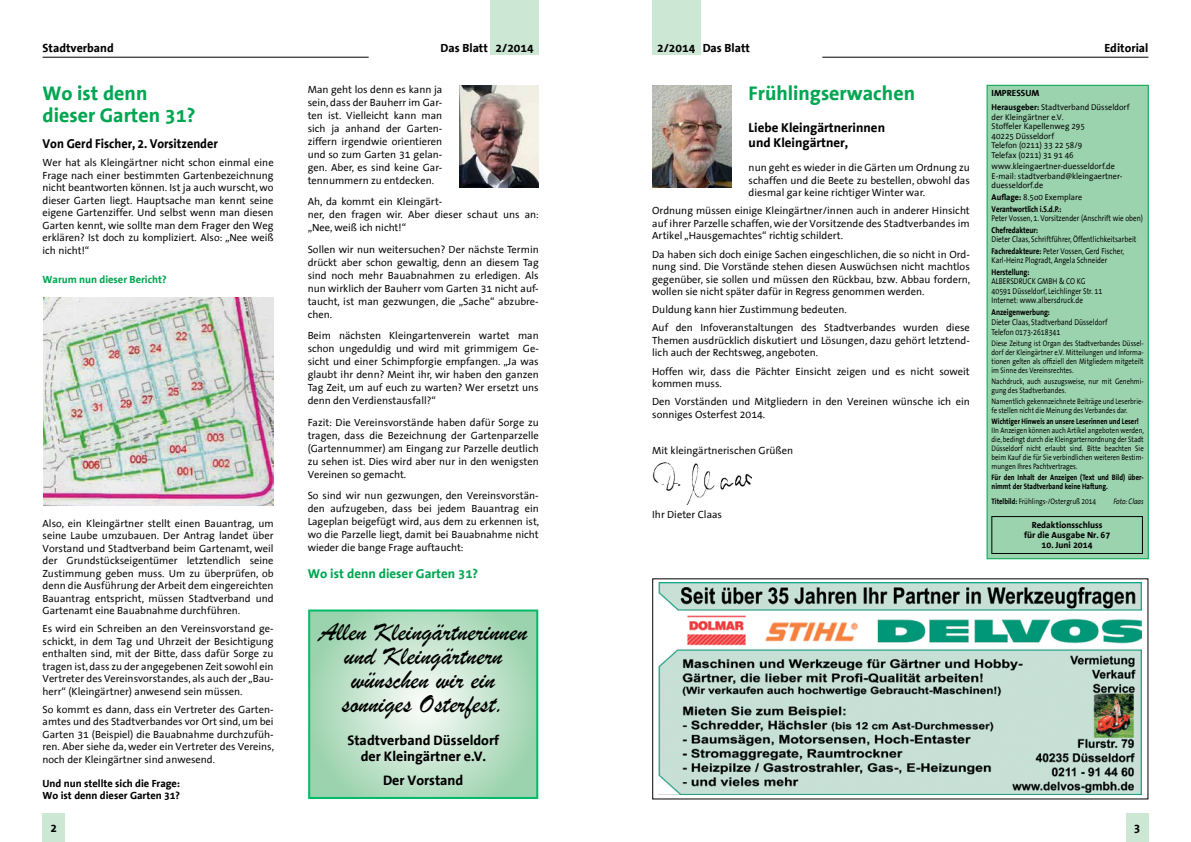
<style>
.page{position:relative;width:1191px;height:842px;background:#fff}
.page>*{position:absolute;margin:0;border:0;box-sizing:border-box;transform-origin:0 0}
.t1{font:27px/24px "Brush Script";color:#000;text-align:center}
.t2{font:700 20px/22px "The Sans Office";color:#00a651}
.t3{font:700 14px/16px "The Sans Office";color:#000;text-align:center}
.t4{font:700 13px/15px "The Sans Office";color:#000}
.t5{font:700 13px "The Sans Office";color:#000;scale:.94 1}
.t6{font:700 13px "The Sans Office";color:#00a651}
.t7{font:700 12px "The Sans Office";color:#000}
.t8{font:10.5px/12.5px "The Sans Office";color:#000;text-align:justify}
.t9{font:700 10.5px/12.5px "The Sans Office";color:#000}
.t10{font:700 10.5px "The Sans Office";color:#00a651}
.t11{font:700 9px/10px "The Sans Office";color:#000;text-align:center}
.t12{font:8.5px/9.5px "The Sans Office";color:#000;scale:.83 1}
.t13{font:8.5px/9.5px "The Sans Office";color:#000;scale:.96 1}
.t14{font:700 8.5px/11.6px "The Sans Office";color:#000;scale:.96 1}
.t15{font:700 8.5px "The Sans Office";color:#000;scale:.83 1}
.t16{font:8px/9px "The Sans Office";color:#000;text-align:justify;scale:.83 1}
.t17{font:700 8px/9px "The Sans Office";color:#000;scale:.83 1}
.t18{font:italic 8px "The Sans Office";color:#000;scale:.83 1}
.s1{font-weight:700}
.s2{font-weight:400}
</style>
<div class="page">
<div style="left:490px;top:0;width:49px;height:55px;background:#cce7d3"></div>
<div style="left:652px;top:0;width:48px;height:55px;background:#cce7d3"></div>
<div style="left:43px;top:814px;width:22px;height:28px;background:#cce7d3"></div>
<div style="left:1125px;top:814px;width:23px;height:28px;background:#cce7d3"></div>
<hr style="left:43px;top:57px;width:326px;height:1px;background:#000">
<hr style="left:822px;top:57px;width:326px;height:1px;background:#000">
<img style="left:659px;top:583px;width:482px;height:212px">
<img style="left:653px;top:462px;width:98px;height:42px">
<div style="left:987px;top:85px;width:161px;height:474px;background:#9bd3ae"></div>
<div style="left:991px;top:516px;width:151px;height:38px;border:1px solid #000"></div>
<svg style="left:311px;top:612px;width:224px;height:184px;background:#bce0c7"></svg>
<div style="left:308px;top:609px;width:230px;height:190px;border:2px solid #00bb67"></div>
<img style="left:43px;top:298px;width:231px;height:207px">
<img style="left:459px;top:85px;width:80px;height:102px">
<img style="left:652px;top:85px;width:79px;height:102px">
<p class="t7" style="left:440px;top:42px;width:95px">Das Blatt 2/2014</p>
<p class="t7" style="left:657px;top:42px;width:94px">2/2014 Das Blatt</p>
<p class="t7" style="left:43px;top:42px;width:73px">Stadtverband</p>
<p class="t7" style="left:1104px;top:42px;width:46px">Editorial</p>
<h2 class="t2" style="left:43px;top:83px;width:154px">Wo ist denn dieser Garten 31?</h2>
<p class="t5" style="left:43px;top:137px;width:188px">Von Gerd Fischer, 2. Vorsitzender</p>
<p class="t8" style="left:43px;top:157px;width:233px">Wer hat als Kleingärtner nicht schon einmal eine Frage nach einer bestimmten Gartenbezeichnung nicht beantworten können. Ist ja auch wurscht, wo dieser Garten liegt. Hauptsache man kennt seine eigene Gartenziffer. Und selbst wenn man diesen Garten kennt, wie sollte man dem Frager den Weg erklären? Ist doch zu kompliziert. Also: „Nee weiß ich nicht!“</p>
<p class="t10" style="left:43px;top:274px;width:126px">Warum nun dieser Bericht?</p>
<p class="t8" style="left:308px;top:83px;width:136px;line-height:13px">Man geht los denn es kann ja sein, dass der Bauherr im Gar&shy;ten ist. Vielleicht kann man sich ja anhand der Garten&shy;ziffern irgendwie orientieren und so zum Garten 31 gelan&shy;gen. Aber, es sind keine Gar&shy;tennummern zu entdecken.</p>
<p class="t8" style="left:308px;top:196px;width:233px;line-height:13px;text-align:left">Ah, da kommt ein Kleingärt-<br>ner, den fragen wir. Aber dieser schaut uns an: „Nee, weiß ich nicht!“</p>
<p class="t8" style="left:308px;top:243px;width:233px;line-height:13px">Sollen wir nun weitersuchen? Der nächste Termin drückt aber schon gewaltig, denn an diesem Tag sind noch mehr Bauabnahmen zu erledigen. Als nun wirklich der Bauherr vom Garten 31 nicht auf&shy;taucht, ist man gezwungen, die „Sache“ abzubre&shy;chen.</p>
<p class="t8" style="left:308px;top:330px;width:233px;line-height:13px">Beim nächsten Kleingartenverein wartet man schon ungeduldig und wird mit grimmigem Ge&shy;sicht und einer Schimpforgie empfangen. „Ja was glaubt ihr denn? Meint ihr, wir haben den ganzen Tag Zeit, um auf euch zu warten? Wer ersetzt uns denn den Verdienstausfall?“</p>
<p class="t8" style="left:308px;top:416px;width:233px;line-height:13px">Fazit: Die Vereinsvorstände haben dafür Sorge zu tragen, dass die Bezeichnung der Gartenparzelle (Gartennummer) am Eingang zur Parzelle deutlich zu sehen ist. Dies wird aber nur in den wenigsten Vereinen so gemacht.</p>
<p class="t8" style="left:308px;top:490px;width:233px;line-height:13px">So sind wir nun gezwungen, den Vereinsvorstän&shy;den aufzugeben, dass bei jedem Bauantrag ein Lageplan beigefügt wird, aus dem zu erkennen ist, wo die Parzelle liegt, damit bei Bauabnahme nicht wieder die bange Frage auftaucht:</p>
<p class="t6" style="left:308px;top:567px;width:172px">Wo ist denn dieser Garten 31?</p>
<h2 class="t2" style="left:748px;top:83px;width:168px">Frühlingserwachen</h2>
<p class="t4" style="left:748px;top:121px;width:138px">Liebe Kleingärtnerinnen und Kleingärtner,</p>
<p class="t8" style="left:748px;top:162px;width:223px">nun geht es wieder in die Gärten um Ordnung zu schaffen und die Beete zu bestellen, obwohl das diesmal gar keine richtiger Winter war.</p>
<p class="t8" style="left:652px;top:205px;width:319px">Ordnung müssen einige Kleingärtner/innen auch in anderer Hinsicht auf ihrer Parzelle schaffen, wie der Vorsitzende des Stadtverbandes im Artikel „Hausgemachtes“ richtig schildert.</p>
<p class="t8" style="left:652px;top:248px;width:319px">Da haben sich doch einige Sachen eingeschlichen, die so nicht in Ord&shy;nung sind. Die Vorstände stehen diesen Auswüchsen nicht machtlos gegenüber, sie sollen und müssen den Rückbau, bzw. Abbau fordern, wollen sie nicht später dafür in Regress genommen werden.</p>
<p class="t8" style="left:652px;top:301px;width:319px;line-height:18.2px">Duldung kann hier Zustimmung bedeuten.<br>Auf den Infoveranstaltungen des Stadtverbandes wurden diese</p>
<p class="t8" style="left:652px;top:334px;width:319px">Themen ausdrücklich diskutiert und Lösungen, dazu gehört letztend&shy;lich auch der Rechtsweg, angeboten.</p>
<p class="t8" style="left:652px;top:365px;width:319px">Hoffen wir, dass die Pächter Einsicht zeigen und es nicht soweit kommen muss.</p>
<p class="t8" style="left:652px;top:396px;width:319px">Den Vorständen und Mitgliedern in den Vereinen wünsche ich ein sonniges Osterfest 2014.</p>
<p class="t8" style="left:652px;top:445px;width:142px">Mit kleingärtnerischen Grüßen</p>
<p class="t11" style="left:991px;top:89px;width:49px">IMPRESSUM</p>
<p class="t13" style="left:991px;top:103px;width:145px"><span class="s1">Herausgeber:</span> Stadtverband Düsseldorf der Kleingärtner e.V.<br>Stoffeler Kapellenweg 295<br>40225 Düsseldorf<br>Telefon (0211) 33 22 58/9<br>Telefax (0211) 31 91 46</p>
<p class="t13" style="left:991px;top:162px;width:138px">www.kleingaertner-duesseldorf.de<br>E-mail: stadtverband@kleingaertner&shy;duesseldorf.de</p>
<p class="t14" style="left:991px;top:192px;width:96px">Auflage: <span class="s2">8.5o0 Exemplare<br></span>Verantwortlich i.S.d.P.:</p>
<p class="t12" style="left:991px;top:214px;width:184px">Peter Vossen, 1. Vorsitzender (Anschrift wie oben)</p>
<p class="t15" style="left:991px;top:225px;width:58px">Chefredakteur:</p>
<p class="t12" style="left:991px;top:234px;width:176px;line-height:11.6px">Dieter Claas, Schriftführer, Öffentlichkeitsarbeit<br><span class="s1">Fachredakteure:</span> Peter Vossen, Gerd Fischer,</p>
<p class="t12" style="left:991px;top:256px;width:141px">Karl-Heinz Plogradt, Angela Schneider</p>
<p class="t15" style="left:991px;top:268px;width:47px">Herstellung:</p>
<p class="t12" style="left:991px;top:277px;width:135px">ALBERSDRUCK GMBH &amp; CO KG<br>40591 Düsseldorf, Leichlinger Str. 11<br>Internet: www.albersdruck.de</p>
<p class="t15" style="left:991px;top:308px;width:72px">Anzeigenwerbung:</p>
<p class="t12" style="left:991px;top:317px;width:141px;line-height:10px">Dieter Claas, Stadtverband Düsseldorf<br>Telefon 0173-2618341</p>
<p class="t16" style="left:991px;top:339px;width:185px">Diese Zeitung ist Organ des Stadtverbandes Düssel&shy;dorf der Kleingärtner e.V. Mitteilungen und Informa&shy;tionen gelten als offiziell den Mitgliedern mitgeteilt im Sinne des Vereinsrechtes.</p>
<p class="t16" style="left:991px;top:377px;width:185px">Nachdruck, auch auszugsweise, nur mit Genehmi&shy;gung des Stadtverbandes.</p>
<p class="t16" style="left:991px;top:397px;width:185px">Namentlich gekennzeichnete Beiträge und Leserbrie&shy;fe stellen nicht die Meinung des Verbandes dar.</p>
<p class="t17" style="left:991px;top:417px;width:179px">Wichtiger Hinweis an unsere Leserinnen und Leser!</p>
<p class="t16" style="left:991px;top:426px;width:185px">IIn Anzeigen können auch Artikel angeboten werden, die, bedingt durch die Kleingarternordnung der Stadt Düsseldorf nicht erlaubt sind. Bitte beachten Sie beim Kauf die für Sie verbindlichen weiteren Bestim&shy;mungen Ihres Pachtvertrages.</p>
<p class="t17" style="left:991px;top:473px;width:185px">Für den Inhalt der Anzeigen (Text und Bild) über&shy;nimmt der Stadtverband keine Haftung.</p>
<p class="t16" style="left:991px;top:497px;width:128px"><span class="s1">Titelbild:</span> Frühlings-/Ostergruß 2014</p>
<p class="t18" style="left:1113px;top:497px;width:38px">Foto: Claas</p>
<p class="t11" style="left:1024px;top:521px;width:88px">Redaktionsschluss<br>für die Ausgabe Nr. 67</p>
<p class="t11" style="left:1041px;top:541px;width:52px">10. Juni 2014</p>
<p class="t8" style="left:652px;top:509px;width:71px">Ihr Dieter Claas</p>
<p class="t8" style="left:43px;top:517px;width:233px">Also, ein Kleingärtner stellt einen Bauantrag, um seine Laube umzubauen. Der Antrag landet über Vorstand und Stadtverband beim Gartenamt, weil der Grundstückseigentümer letztendlich seine Zustimmung geben muss. Um zu überprüfen, ob denn die Ausführung der Arbeit dem eingereichten Bauantrag entspricht, müssen Stadtverband und Gartenamt eine Bauabnahme durchführen.</p>
<p class="t8" style="left:43px;top:623px;width:233px">Es wird ein Schreiben an den Vereinsvorstand ge&shy;schickt, in dem Tag und Uhrzeit der Besichtigung enthalten sind, mit der Bitte, dass dafür Sorge zu tragen ist, dass zu der angegebenen Zeit sowohl ein Vertreter des Vereinsvorstandes, als auch der „Bau&shy;herr“ (Kleingärtner) anwesend sein müssen.</p>
<p class="t8" style="left:43px;top:703px;width:233px">So kommt es dann, dass ein Vertreter des Garten&shy;amtes und des Stadtverbandes vor Ort sind, um bei Garten 31 (Beispiel) die Bauabnahme durchzufüh&shy;ren. Aber siehe da, weder ein Vertreter des Vereins, noch der Kleingärtner sind anwesend.</p>
<p class="t9" style="left:43px;top:777px;width:139px">Und nun stellte sich die Frage:<br>Wo ist denn dieser Garten 31?</p>
<h1 class="t1" style="left:319px;top:619px;width:209px">Allen Kleingärtnerinnen und Kleingärtnern wünschen wir ein sonniges Osterfest.</h1>
<h3 class="t3" style="left:347px;top:732px;width:153px">Stadtverband Düsseldorf der Kleingärtner e.V.</h3>
<h3 class="t3" style="left:383px;top:773px;width:82px">Der Vorstand</h3>
<p class="t7" style="left:51px;top:822px;width:8px">2</p>
<p class="t7" style="left:1133px;top:822px;width:8px">3</p>
</div>
